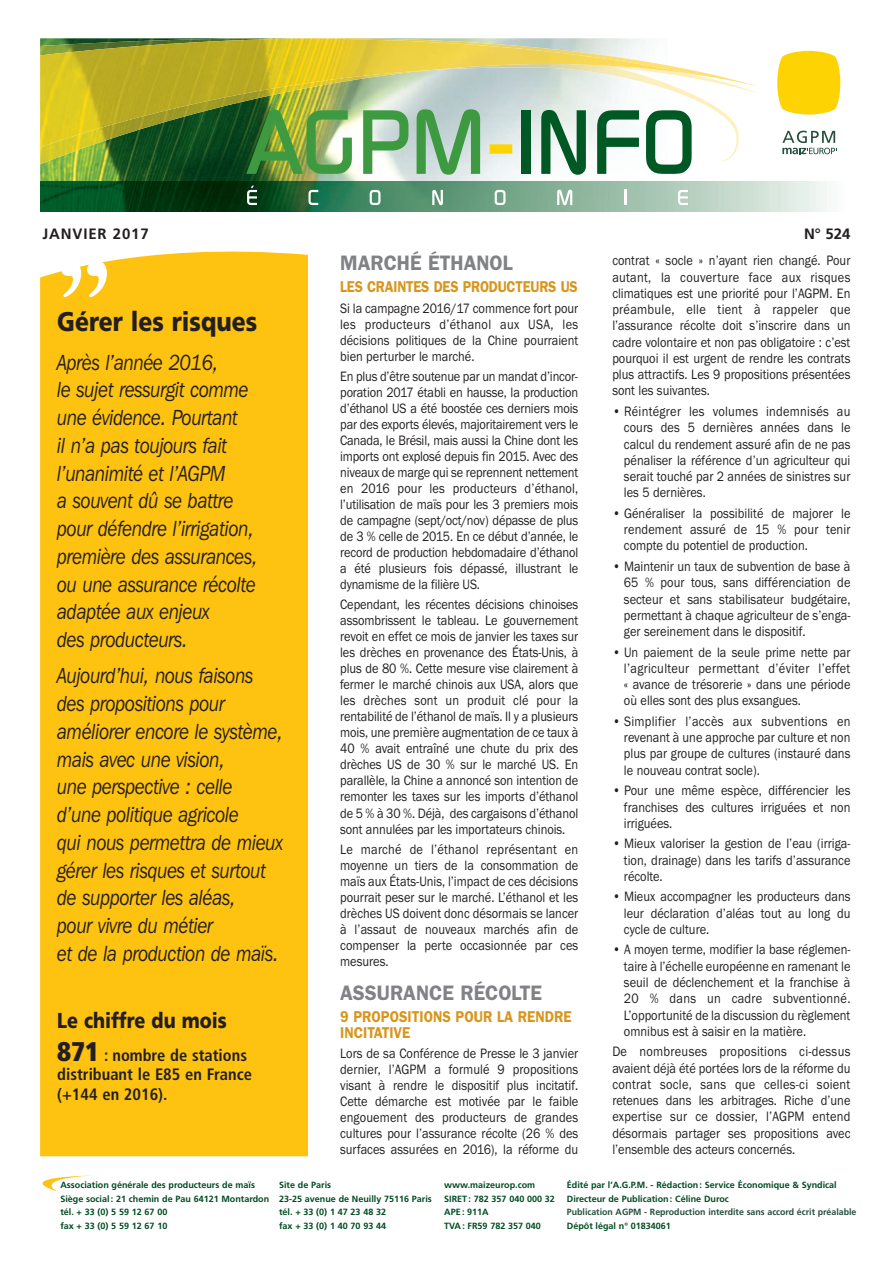
<style>
.page{position:relative;width:893px;height:1263px;background:#fff}
.page>*{position:absolute;margin:0;border:0;box-sizing:border-box;transform-origin:0 0}
.t1{font:900 27px "Frutiger";color:#231f20;scale:.85 1}
.t2{font:italic 21.75px/27.8px "Franklin Gothic IT Cby BT";letter-spacing:-.01em;color:#231f20;scale:.86 1}
.t3{font:900 21.6px "Frutiger";color:#231f20;scale:.83 1}
.t4{font:600 21px "Franklin Gothic";color:#808285;scale:.95 1}
.t5{font:700 condensed 16.5px/19.5px "Frutiger";color:#231f20}
.t6{font:600 15.75px/15.3px "Franklin Gothic";color:#d9951b;scale:.9 1}
.t7{font:600 15.75px "Franklin Gothic";color:#d9951b;scale:.87 1}
.t8{font:700 15px "Frutiger";letter-spacing:.055em;color:#231f20}
.t9{font:14.1px/16px "Franklin Gothic";color:#231f20;text-align:justify;scale:.88 1}
.t10{font:700 9px/13.5px "Frutiger";color:#004b22}
.t11{font:700 9px "Frutiger";color:#264e3d}
.s1{font-weight:900;font-size:27px}
</style>
<div class="page">
<img style="left:40px;top:50px;width:801px;height:131px">
<svg style="left:246px;top:164px;width:106px;height:10px"></svg>
<svg style="left:363px;top:164px;width:45px;height:10px"></svg>
<svg style="left:417px;top:164px;width:63px;height:11px"></svg>
<div style="left:521px;top:110px;width:9px;height:64px;background:#005824"></div>
<svg style="left:541px;top:164px;width:45px;height:11px"></svg>
<svg style="left:597px;top:164px;width:42px;height:10px"></svg>
<svg style="left:646px;top:164px;width:46px;height:10px"></svg>
<svg style="left:40px;top:181px;width:791px;height:31px;background:#609072"></svg>
<img style="left:40px;top:161px;width:717px;height:3px">
<svg style="left:777px;top:51px;width:63px;height:64px;background:#fed821"></svg>
<svg style="left:782px;top:131px;width:55px;height:23px"></svg>
<img style="left:40px;top:50px;width:718px;height:111px">
<img style="left:40px;top:38px;width:648px;height:109px">
<div style="left:40px;top:251px;width:268px;height:905px;background:#fec210"></div>
<svg style="left:61px;top:261px;width:46px;height:36px"></svg>
<svg style="left:42px;top:1175px;width:49px;height:16px"></svg>
<p class="t8" style="left:43px;top:228px;width:108px">JANVIER 2017</p>
<p class="t8" style="left:804px;top:228px;width:48px">N° 524</p>
<h3 class="t4" style="left:340px;top:250px;width:183px">MARCHÉ ÉTHANOL</h3>
<p class="t7" style="left:340px;top:278px;width:275px">LES CRAINTES DES PRODUCTEURS US</p>
<p class="t9" style="left:340px;top:300px;width:272px">Si la campagne 2016/17 commence fort pour les producteurs d’éthanol aux USA, les décisions politiques de la Chine pourraient bien perturber le marché.</p>
<p class="t9" style="left:340px;top:368px;width:272px">En plus d’être soutenue par un mandat d’incor&shy;poration 2017 établi en hausse, la production d’éthanol US a été boostée ces derniers mois par des exports élevés, majoritairement vers le Canada, le Brésil, mais aussi la Chine dont les imports ont explosé depuis fin 2015. Avec des niveaux de marge qui se reprennent nettement en 2016 pour les producteurs d’éthanol, l’utilisation de maïs pour les 3 premiers mois de campagne (sept/oct/nov) dépasse de plus de 3 % celle de 2015. En ce début d’année, le record de production hebdomadaire d’éthanol a été plusieurs fois dépassé, illustrant le dynamisme de la filière US.</p>
<p class="t9" style="left:340px;top:596px;width:272px">Cependant, les récentes décisions chinoises assombrissent le tableau. Le gouvernement revoit en effet ce mois de janvier les taxes sur les drèches en provenance des États-Unis, à plus de 80 %. Cette mesure vise clairement à fermer le marché chinois aux USA, alors que les drèches sont un produit clé pour la rentabilité de l’éthanol de maïs. Il y a plusieurs mois, une première augmentation de ce taux à 40 % avait entraîné une chute du prix des drèches US de 30 % sur le marché US. En parallèle, la Chine a annoncé son intention de remonter les taxes sur les imports d’éthanol de 5 % à 30 %. Déjà, des cargaisons d’éthanol sont annulées par les importateurs chinois.</p>
<p class="t9" style="left:340px;top:841px;width:272px">Le marché de l’éthanol représentant en moyenne un tiers de la consommation de maïs aux États-Unis, l’impact de ces décisions pourrait peser sur le marché. L’éthanol et les drèches US doivent donc désormais se lancer à l’assaut de nouveaux marchés afin de compenser la perte occasionnée par ces mesures.</p>
<h3 class="t4" style="left:340px;top:980px;width:214px">ASSURANCE RÉCOLTE</h3>
<p class="t6" style="left:340px;top:1009px;width:259px">9 PROPOSITIONS POUR LA RENDRE<br>INCITATIVE</p>
<p class="t9" style="left:340px;top:1045px;width:272px">Lors de sa Conférence de Presse le 3 janvier dernier, l’AGPM a formulé 9 propositions visant à rendre le dispositif plus incitatif.<br>Cette démarche est motivée par le faible engouement des producteurs de grandes cultures pour l’assurance récolte (26 % des surfaces assurées en 2016), la réforme du</p>
<p class="t9" style="left:612px;top:252px;width:272px">contrat « socle » n’ayant rien changé. Pour autant, la couverture face aux risques climatiques est une priorité pour l’AGPM. En préambule, elle tient à rappeler que l’assurance récolte doit s’inscrire dans un cadre volontaire et non pas obligatoire : c’est pourquoi il est urgent de rendre les contrats plus attractifs. Les 9 propositions présentées sont les suivantes.</p>
<p class="t9" style="left:624px;top:403px;width:259px;text-indent:-12px">• Réintégrer les volumes indemnisés au cours des 5 dernières années dans le calcul du rendement assuré afin de ne pas pénaliser la référence d’un agriculteur qui serait touché par 2 années de sinistres sur les 5 dernières.</p>
<p class="t9" style="left:624px;top:505px;width:259px;text-indent:-12px">• Généraliser la possibilité de majorer le rendement assuré de 15 % pour tenir compte du potentiel de production.</p>
<p class="t9" style="left:624px;top:558px;width:259px;text-indent:-12px">• Maintenir un taux de subvention de base à 65 % pour tous, sans différenciation de secteur et sans stabilisateur budgétaire, permettant à chaque agriculteur de s’enga&shy;ger sereinement dans le dispositif.</p>
<p class="t9" style="left:624px;top:644px;width:259px;text-indent:-12px">• Un paiement de la seule prime nette par l’agriculteur permettant d’éviter l’effet « avance de trésorerie » dans une période où elles sont des plus exsangues.</p>
<p class="t9" style="left:624px;top:713px;width:259px;text-indent:-12px">• Simplifier l’accès aux subventions en revenant à une approche par culture et non plus par groupe de cultures (instauré dans le nouveau contrat socle).</p>
<p class="t9" style="left:624px;top:782px;width:259px;text-indent:-12px">• Pour une même espèce, différencier les franchises des cultures irriguées et non irriguées.</p>
<p class="t9" style="left:624px;top:835px;width:259px;text-indent:-12px">• Mieux valoriser la gestion de l’eau (irriga&shy;tion, drainage) dans les tarifs d’assurance récolte.</p>
<p class="t9" style="left:624px;top:888px;width:259px;text-indent:-12px">• Mieux accompagner les producteurs dans leur déclaration d’aléas tout au long du cycle de culture.</p>
<p class="t9" style="left:624px;top:941px;width:259px;text-indent:-12px">• A moyen terme, modifier la base réglemen&shy;taire à l’échelle européenne en ramenant le seuil de déclenchement et la franchise à 20 % dans un cadre subventionné.<br>L’opportunité de la discussion du règlement omnibus est à saisir en la matière.</p>
<p class="t9" style="left:612px;top:1043px;width:272px">De nombreuses propositions ci-dessus avaient déjà été portées lors de la réforme du contrat socle, sans que celles-ci soient retenues dans les arbitrages. Riche d’une expertise sur ce dossier, l’AGPM entend désormais partager ses propositions avec l’ensemble des acteurs concernés.</p>
<h1 class="t1" style="left:57px;top:311px;width:237px">Gérer les risques</h1>
<p class="t2" style="left:57px;top:350px;width:235px">Après l’année 2016,<br>le sujet ressurgit comme une évidence. Pourtant<br>il n’a pas toujours fait l’unanimité et l’AGPM<br>a souvent dû se battre pour défendre l’irrigation, première des assurances, ou une assurance récolte adaptée aux enjeux<br>des producteurs.</p>
<p class="t2" style="left:57px;top:664px;width:264px">Aujourd’hui, nous faisons des propositions pour améliorer encore le système, mais avec une vision,<br>une perspective : celle<br>d’une politique agricole<br>qui nous permettra de mieux gérer les risques et surtout de supporter les aléas,<br>pour vivre du métier<br>et de la production de maïs.</p>
<h3 class="t3" style="left:57px;top:1012px;width:206px">Le chiffre du mois</h3>
<p class="t5" style="left:57px;top:1047px;width:196px"><span class="s1">871</span> : nombre de stations distribuant le E85 en France (+144 en 2016).</p>
<p class="t10" style="left:60px;top:1179px;width:210px">Association générale des producteurs de maïs Siège social: 21 chemin de Pau 64121 Montardon tél. + 33 (0) 5 59 12 67 00<br>fax + 33 (0) 5 59 12 67 10</p>
<p class="t10" style="left:279px;top:1179px;width:154px">Site de Paris<br>23-25 avenue de Neuilly 75116 Paris tél. + 33 (0) 1 47 23 48 32<br>fax + 33 (0) 1 40 70 93 44</p>
<p class="t10" style="left:444px;top:1179px;width:112px">www.maizeurop.com<br>SIRET: 782 357 040 000 32<br>APE : 911A<br>TVA: FR59 782 357 040</p>
<p class="t10" style="left:567px;top:1179px;width:271px">Édité par l’A.G.P.M. - Rédaction: Service Économique &amp; Syndical<br>Directeur de Publication: Céline Duroc</p>
<p class="t11" style="left:567px;top:1208px;width:291px">Publication AGPM - Reproduction interdite sans accord écrit préalable</p>
<p class="t10" style="left:567px;top:1219px;width:105px">Dépôt légal n° 01834061</p>
</div>
